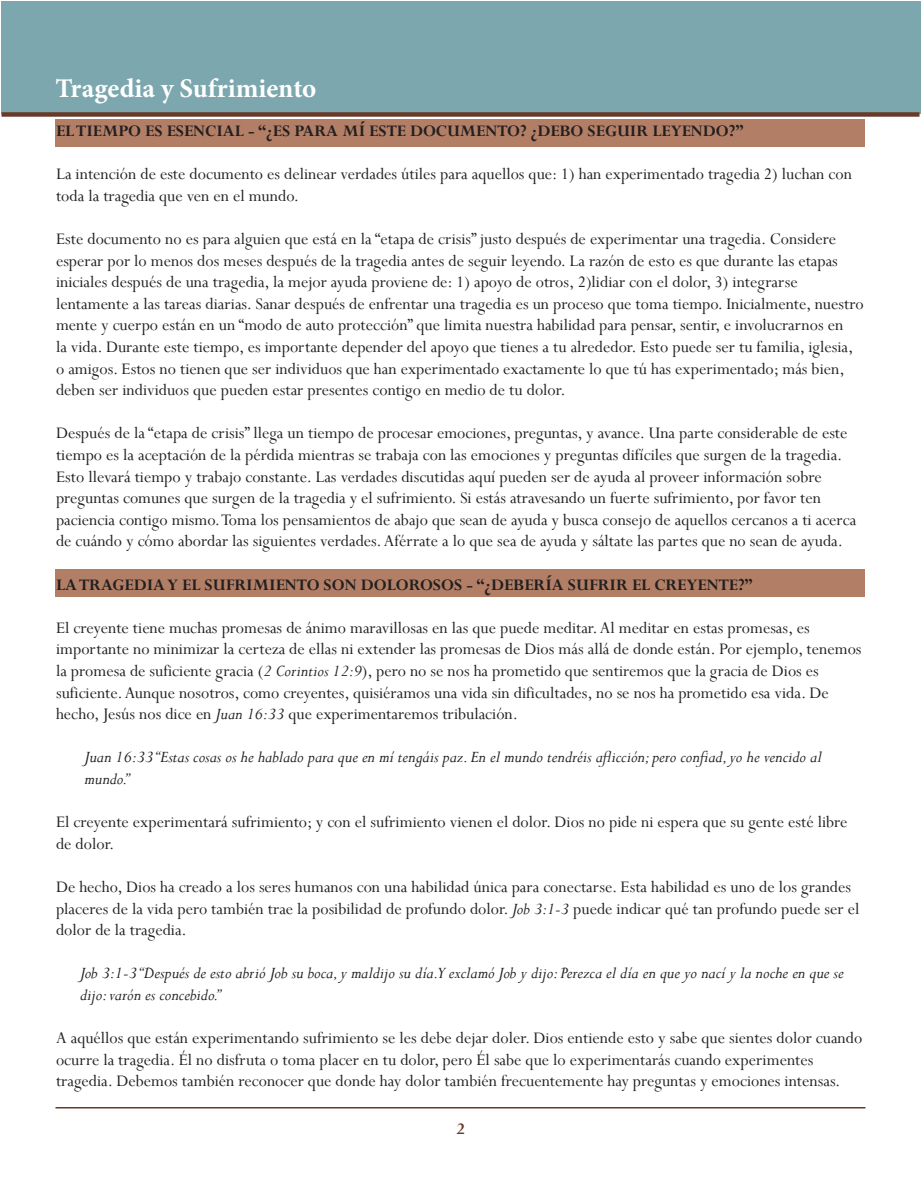
<style>
.page{position:relative;width:921px;height:1191px;background:#fff}
.page>*{position:absolute;margin:0;border:0;box-sizing:border-box;transform-origin:0 0}
.t1{font:700 27px "Minion Pro";color:#fff}
.Sub_Headers__A__B__C{font:18px/21.6px "Perpetua";color:#231f20}
.Sub_Headers__A__B__C-2{font:italic 18px/21.6px "Perpetua";color:#231f20}
.Sub_Headers__A__B__C-3{font:700 18px "Perpetua";color:#231f20}
.t2{font:700 18px "Perpetua";color:#683a2a}
.s1{font-style:italic}
</style>
<div class="page">
<div style="left:2px;top:2px;width:919px;height:112px;background:#7ca7ae"></div>
<hr style="left:56px;top:1107px;width:810px;height:1px;background:#683a2a">
<div style="left:2px;top:112px;width:918px;height:5px;background:#683a2a"></div>
<div style="left:56px;top:569px;width:810px;height:28px;background:#b27f66"></div>
<div style="left:56px;top:119px;width:810px;height:28px;background:#b27f66"></div>
<h1 class="t1" style="left:56px;top:69px;width:262px">Tragedia y Sufrimiento</h1>
<p class="Sub_Headers__A__B__C-3" style="left:56px;top:120px;width:689px">EL TIEMPO ES ESENCIAL - “¿ES PARA MÍ ESTE DOCUMENTO? ¿DEBO SEGUIR LEYENDO?”</p>
<p class="Sub_Headers__A__B__C" style="left:56px;top:163px;width:797px">La intención de este documento es delinear verdades útiles para aquellos que: 1) han experimentado tragedia 2) luchan con toda la tragedia que ven en el mundo.</p>
<p class="Sub_Headers__A__B__C" style="left:56px;top:228px;width:809px">Este documento no es para alguien que está en la “etapa de crisis” justo después de experimentar una tragedia. Considere esperar por lo menos dos meses después de la tragedia antes de seguir leyendo. La razón de esto es que durante las etapas iniciales después de una tragedia, la mejor ayuda proviene de: 1) apoyo de otros, 2)lidiar con el dolor, 3) integrarse lentamente a las tareas diarias. Sanar después de enfrentar una tragedia es un proceso que toma tiempo. Inicialmente, nuestro mente y cuerpo están en un “modo de auto protección” que limita nuestra habilidad para pensar, sentir, e involucrarnos en<br>la vida. Durante este tiempo, es importante depender del apoyo que tienes a tu alrededor. Esto puede ser tu familia, iglesia, o amigos. Estos no tienen que ser individuos que han experimentado exactamente lo que tú has experimentado; más bien, deben ser individuos que pueden estar presentes contigo en medio de tu dolor.</p>
<p class="Sub_Headers__A__B__C" style="left:56px;top:422px;width:802px">Después de la “etapa de crisis” llega un tiempo de procesar emociones, preguntas, y avance. Una parte considerable de este tiempo es la aceptación de la pérdida mientras se trabaja con las emociones y preguntas difíciles que surgen de la tragedia.<br>Esto llevará tiempo y trabajo constante. Las verdades discutidas aquí pueden ser de ayuda al proveer información sobre preguntas comunes que surgen de la tragedia y el sufrimiento. Si estás atravesando un fuerte sufrimiento, por favor ten paciencia contigo mismo. Toma los pensamientos de abajo que sean de ayuda y busca consejo de aquellos cercanos a ti acerca de cuándo y cómo abordar las siguientes verdades. Aférrate a lo que sea de ayuda y sáltate las partes que no sean de ayuda.</p>
<p class="Sub_Headers__A__B__C-3" style="left:56px;top:573px;width:698px">LA TRAGEDIA Y EL SUFRIMIENTO SON DOLOROSOS - “¿DEBERÍA SUFRIR EL CREYENTE?”</p>
<p class="Sub_Headers__A__B__C" style="left:56px;top:617px;width:807px">El creyente tiene muchas promesas de ánimo maravillosas en las que puede meditar. Al meditar en estas promesas, es importante no minimizar la certeza de ellas ni extender las promesas de Dios más allá de donde están. Por ejemplo, tenemos la promesa de suficiente gracia (<span class="s1">2 Corintios 12:9</span>), pero no se nos ha prometido que sentiremos que la gracia de Dios es suficiente. Aunque nosotros, como creyentes, quisiéramos una vida sin dificultades, no se nos ha prometido esa vida. De hecho, Jesús nos dice en <span class="s1">Juan 16:33</span> que experimentaremos tribulación.</p>
<p class="Sub_Headers__A__B__C-2" style="left:85px;top:746px;width:739px">Juan 16:33 “Estas cosas os he hablado para que en mí tengáis paz. En el mundo tendréis aflicción; pero confiad, yo he vencido al mundo.”</p>
<p class="Sub_Headers__A__B__C" style="left:56px;top:811px;width:793px">El creyente experimentará sufrimiento; y con el sufrimiento vienen el dolor. Dios no pide ni espera que su gente esté libre de dolor.</p>
<p class="Sub_Headers__A__B__C" style="left:56px;top:876px;width:805px">De hecho, Dios ha creado a los seres humanos con una habilidad única para conectarse. Esta habilidad es uno de los grandes placeres de la vida pero también trae la posibilidad de profundo dolor. <span class="s1">Job 3:1-3</span> puede indicar qué tan profundo puede ser el dolor de la tragedia.</p>
<p class="Sub_Headers__A__B__C-2" style="left:80px;top:962px;width:765px">Job 3:1-3 “Después de esto abrió Job su boca, y maldijo su día.Y exclamó Job y dijo: Perezca el día en que yo nací y la noche en que se dijo: varón es concebido.”</p>
<p class="Sub_Headers__A__B__C" style="left:56px;top:1027px;width:808px">A aquéllos que están experimentando sufrimiento se les debe dejar doler. Dios entiende esto y sabe que sientes dolor cuando ocurre la tragedia. Él no disfruta o toma placer en tu dolor, pero Él sabe que lo experimentarás cuando experimentes tragedia. Debemos también reconocer que donde hay dolor también frecuentemente hay preguntas y emociones intensas.</p>
<p class="t2" style="left:456px;top:1117px;width:10px">2</p>
</div>
